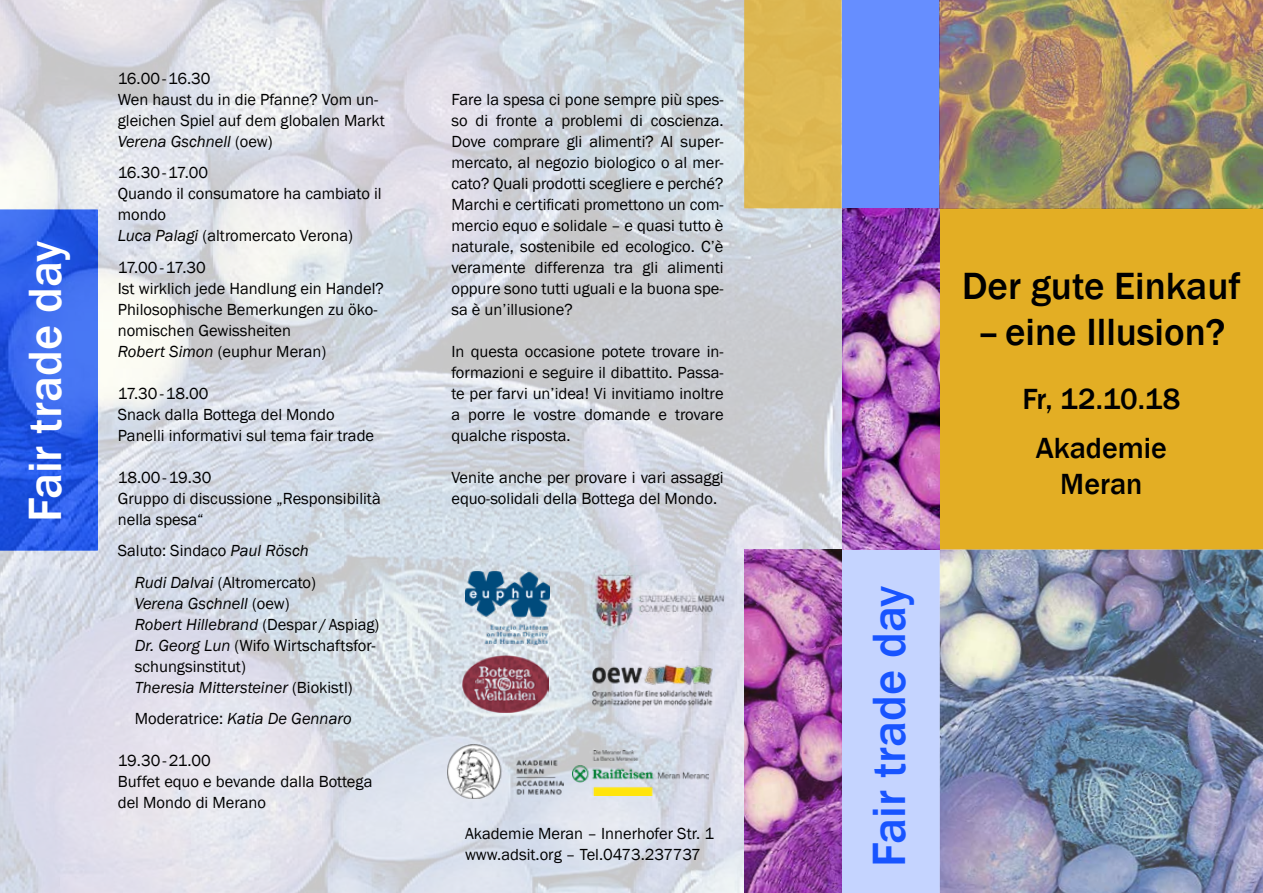
<style>
.page{position:relative;width:1263px;height:893px;background:#fff}
.page>*{position:absolute;margin:0;border:0;box-sizing:border-box;transform-origin:0 0}
.t1{font:500 48px "Franklin Gothic";color:#fff}
.t2{font:500 48px "Franklin Gothic";color:#1854ff}
.t3{font:500 39px/46.8px "Franklin Gothic";color:#000;text-align:center}
.t4{font:500 30px/48.8px "Franklin Gothic";color:#000;text-align:center}
.t5{font:16.5px/21px "Franklin Gothic";color:#000}
.t6{font:italic 16.5px "Franklin Gothic";color:#000}
.s1{font-style:italic}
.s2{font-style:normal}
</style>
<div class="page">
<div style="left:940px;top:208px;width:323px;height:342px;background:#e3ae24"></div>
<div style="left:842px;top:550px;width:98px;height:343px;background:#c5d4ff"></div>
<div style="left:842px;top:0;width:98px;height:208px;background:#668eff"></div>
<img style="left:0;top:0;width:842px;height:893px">
<img style="left:744px;top:550px;width:98px;height:343px">
<img style="left:842px;top:208px;width:98px;height:342px">
<img style="left:940px;top:550px;width:323px;height:343px">
<img style="left:940px;top:0;width:323px;height:208px">
<div style="left:744px;top:0;width:97px;height:208px;background:#ddb953;border:2px solid #e3ae24"></div>
<img style="left:465px;top:571px;width:85px;height:73px">
<img style="left:592px;top:565px;width:133px;height:85px">
<img style="left:463px;top:656px;width:86px;height:57px">
<img style="left:592px;top:657px;width:125px;height:54px">
<img style="left:573px;top:751px;width:135px;height:45px">
<img style="left:447px;top:745px;width:116px;height:53px">
<h1 class="t1" style="left:16px;top:522px;width:283px;rotate:-90deg">Fair trade day</h1>
<p class="t5" style="left:118px;top:68px;width:269px">16.00-16.30<br>Wen haust du in die Pfanne? Vom un&shy;gleichen Spiel auf dem globalen Markt<br><span class="s1">Verena Gschnell</span> (oew)</p>
<p class="t5" style="left:118px;top:163px;width:265px">16.30-17.00<br>Quando il consumatore ha cambiato il mondo<br><span class="s1">Luca Palagi</span> (altromercato Verona)</p>
<p class="t5" style="left:118px;top:257px;width:268px">17.00-17.30<br>Ist wirklich jede Handlung ein Handel?<br>Philosophische Bemerkungen zu öko&shy;nomischen Gewissheiten<br><span class="s1">Robert Simon</span> (euphur Meran)</p>
<p class="t5" style="left:118px;top:383px;width:258px">17.30-18.00<br>Snack dalla Bottega del Mondo<br>Panelli informativi sul tema fair trade</p>
<p class="t5" style="left:118px;top:467px;width:264px">18.00-19.30<br>Gruppo di discussione „Responsibilità nella spesa“</p>
<p class="t5" style="left:135px;top:535px;width:183px;line-height:31.5px;text-indent:-17px">Saluto: Sindaco <span class="s1">Paul Rösch<br>Rudi Dalvai</span> (Altromercato)</p>
<p class="t5" style="left:135px;top:593px;width:246px"><span class="s1">Verena Gschnell</span> (oew)<br><span class="s1">Robert Hillebrand</span> (Despar/Aspiag)<br><span class="s1">Dr. Georg Lun</span> (Wifo Wirtschaftsfor&shy;schungsinstitut)<br><span class="s1">Theresia Mittersteiner</span> (Biokistl)</p>
<p class="t6" style="left:135px;top:709px;width:218px"><span class="s2">Moderatrice:</span> Katia De Gennaro</p>
<p class="t5" style="left:118px;top:751px;width:256px">19.30-21.00<br>Buffet equo e bevande dalla Bottega del Mondo di Merano</p>
<p class="t5" style="left:451px;top:89px;width:274px;text-align:justify">Fare la spesa ci pone sempre più spes&shy;so di fronte a problemi di coscienza.<br>Dove comprare gli alimenti? Al super&shy;mercato, al negozio biologico o al mer&shy;cato? Quali prodotti scegliere e perché?<br>Marchi e certificati promettono un com&shy;mercio equo e solidale – e quasi tutto è naturale, sostenibile ed ecologico. C’è veramente differenza tra gli alimenti oppure sono tutti uguali e la buona spe&shy;sa è un’illusione?</p>
<p class="t5" style="left:451px;top:341px;width:274px;text-align:justify">In questa occasione potete trovare in&shy;formazioni e seguire il dibattito. Passa&shy;te per farvi un’idea! Vi invitiamo inoltre a porre le vostre domande e trovare qualche risposta.</p>
<p class="t5" style="left:451px;top:467px;width:274px">Venite anche per provare i vari assaggi equo-solidali della Bottega del Mondo.</p>
<p class="t5" style="left:465px;top:823px;width:251px">Akademie Meran – Innerhofer Str. 1 www.adsit.org – Tel.0473.237737</p>
<h1 class="t2" style="left:859px;top:867px;width:283px;rotate:-90deg">Fair trade day</h1>
<h2 class="t3" style="left:962px;top:263px;width:280px">Der gute Einkauf –eine Illusion?</h2>
<h3 class="t4" style="left:1022px;top:375px;width:159px">Fr, 12.10.18<br>Akademie</h3>
<h3 class="t4" style="left:1060px;top:460px;width:84px">Meran</h3>
</div>
